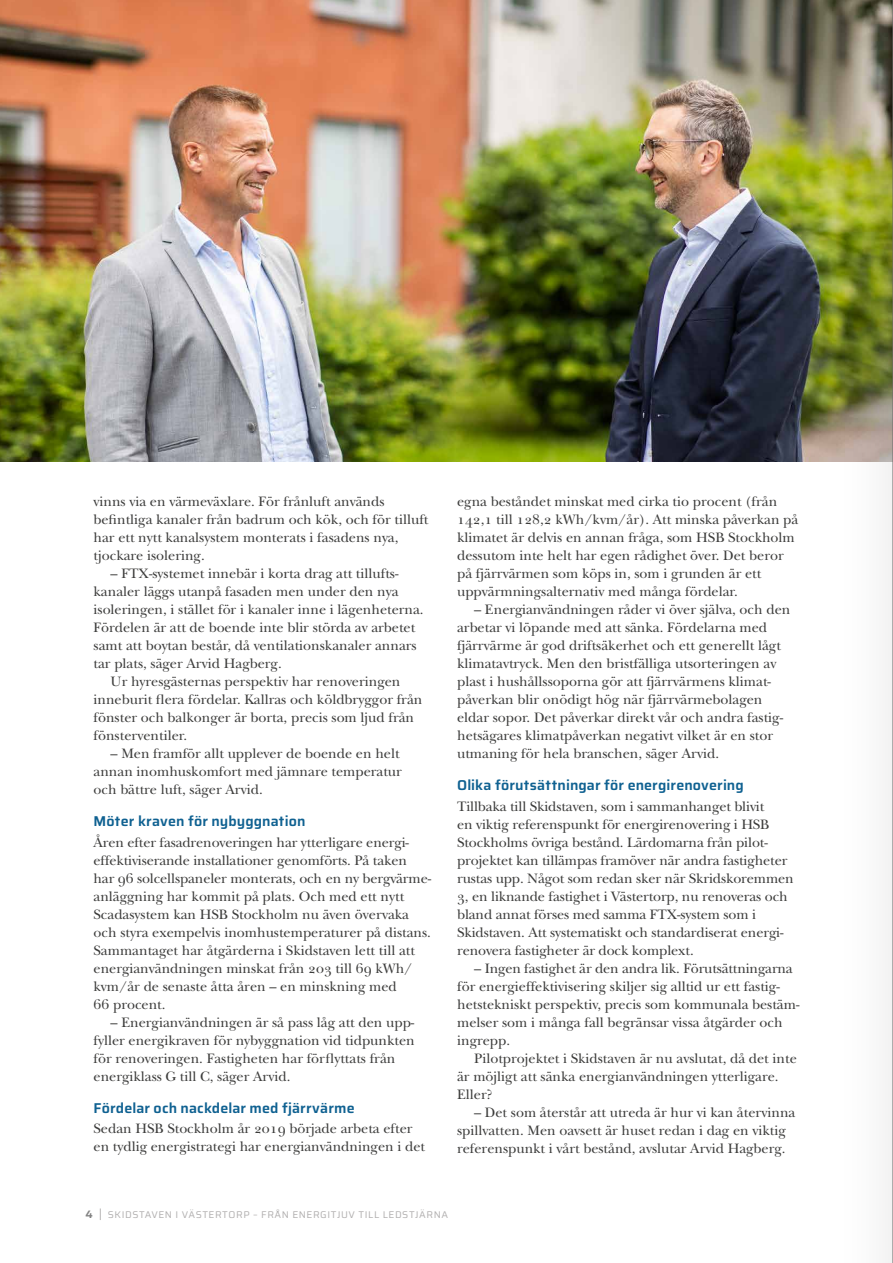
<style>
.page{position:relative;width:893px;height:1263px;background:#fff}
.page>*{position:absolute;margin:0;border:0;box-sizing:border-box;transform-origin:0 0}
.t1{font:14.25px/18px "New Baskerville Std";color:#3c3c3b}
.t2{font:600 14.25px "Saira";letter-spacing:.005em;color:#0f6191}
.t3{font:9.75px "Saira";letter-spacing:.06em;color:#b2b0b0}
.s1{font-weight:600;font-size:12.75px;color:#838383}
.s2{font-size:12.75px}
</style>
<div class="page">
<img style="left:0;top:0;width:829px;height:461px">
<img style="left:829px;top:0;width:64px;height:1263px">
<p class="t1" style="left:94px;top:493px;width:336px">vinns via en värmeväxlare. För frånluft används befintliga kanaler från badrum och kök, och för tilluft har ett nytt kanalsystem monterats i fasadens nya, tjockare isolering.</p>
<p class="t1" style="left:111px;top:565px;width:289px">– FTX-systemet innebär i korta drag att tillufts-</p>
<p class="t1" style="left:94px;top:583px;width:306px">kanaler läggs utanpå fasaden men under den nya</p>
<p class="t1" style="left:94px;top:601px;width:332px">isoleringen, i stället för i kanaler inne i lägenheterna.</p>
<p class="t1" style="left:94px;top:619px;width:323px">Fördelen är att de boende inte blir störda av arbetet</p>
<p class="t1" style="left:94px;top:637px;width:325px">samt att boytan består, då ventilationskanaler annars</p>
<p class="t1" style="left:94px;top:655px;width:190px">tar plats, säger Arvid Hagberg.</p>
<p class="t1" style="left:111px;top:673px;width:291px">Ur hyresgästernas perspektiv har renoveringen</p>
<p class="t1" style="left:94px;top:691px;width:330px">inneburit flera fördelar. Kallras och köldbryggor från</p>
<p class="t1" style="left:94px;top:709px;width:322px">fönster och balkonger är borta, precis som ljud från</p>
<p class="t1" style="left:94px;top:727px;width:95px">fönsterventiler.</p>
<p class="t1" style="left:94px;top:745px;width:310px;text-indent:17px">– Men framför allt upplever de boende en helt annan inomhuskomfort med jämnare temperatur och bättre luft, säger Arvid.</p>
<p class="t2" style="left:94px;top:810px;width:213px">Möter kraven för nybyggnation</p>
<p class="t1" style="left:94px;top:833px;width:339px">Åren efter fasadrenoveringen har ytterligare energi&shy;effektiviserande installationer genomförts. På taken har 96 solcellspaneler monterats, och en ny bergvärme&shy;anläggning har kommit på plats. Och med ett nytt Scadasystem kan HSB Stockholm nu även övervaka och styra exempelvis inomhustemperaturer på distans.<br>Sammantaget har åtgärderna i Skidstaven lett till att energianvändningen minskat från 203 till 69 kWh/ kvm/år de senaste åtta åren – en minskning med<br>66 procent.</p>
<p class="t1" style="left:94px;top:1013px;width:323px;text-indent:17px">– Energianvändningen är så pass låg att den upp&shy;fyller energikraven för nybyggnation vid tidpunkten för renoveringen. Fastigheten har förflyttats från energiklass G till C, säger Arvid.</p>
<p class="t2" style="left:94px;top:1096px;width:263px">Fördelar och nackdelar med fjärrvärme</p>
<p class="t1" style="left:94px;top:1120px;width:333px">Sedan HSB Stockholm år 2019 började arbeta efter en tydlig energistrategi har energianvändningen i det</p>
<p class="t1" style="left:457px;top:493px;width:343px">egna beståndet minskat med cirka tio procent (från 142,1 till 128,2 kWh/kvm/år). Att minska påverkan på klimatet är delvis en annan fråga, som HSB Stockholm dessutom inte helt har egen rådighet över. Det beror på fjärrvärmen som köps in, som i grunden är ett uppvärmningsalternativ med många fördelar.</p>
<p class="t1" style="left:457px;top:601px;width:335px;text-indent:17px">– Energianvändningen råder vi över själva, och den arbetar vi löpande med att sänka. Fördelarna med fjärrvärme är god driftsäkerhet och ett generellt lågt klimatavtryck. Men den bristfälliga utsorteringen av plast i hushållssoporna gör att fjärrvärmens klimat&shy;påverkan blir onödigt hög när fjärrvärmebolagen eldar sopor. Det påverkar direkt vår och andra fastig&shy;hetsägares klimatpåverkan negativt vilket är en stor utmaning för hela branschen, säger Arvid.</p>
<p class="t2" style="left:457px;top:774px;width:288px">Olika förutsättningar för energirenovering</p>
<p class="t1" style="left:457px;top:797px;width:338px">Tillbaka till Skidstaven, som i sammanhanget blivit<br>en viktig referenspunkt för energirenovering i HSB Stockholms övriga bestånd. Lärdomarna från pilot&shy;projektet kan tillämpas framöver när andra fastigheter rustas upp. Något som redan sker när Skridskoremmen 3, en liknande fastighet i Västertorp, nu renoveras och bland annat förses med samma FTX-system som i Skidstaven. Att systematiskt och standardiserat energi&shy;renovera fastigheter är dock komplext.</p>
<p class="t1" style="left:457px;top:959px;width:344px;text-indent:17px">– Ingen fastighet är den andra lik. Förutsättningarna för energieffektivisering skiljer sig alltid ur ett fastig&shy;hetstekniskt perspektiv, precis som kommunala bestäm&shy;melser som i många fall begränsar vissa åtgärder och ingrepp.</p>
<p class="t1" style="left:457px;top:1049px;width:341px;text-indent:17px">Pilotprojektet i Skidstaven är nu avslutat, då det inte är möjligt att sänka energianvändningen ytterligare.<br>Eller?</p>
<p class="t1" style="left:457px;top:1103px;width:340px;text-indent:17px">– Det som återstår att utreda är hur vi kan återvinna spillvatten. Men oavsett är huset redan i dag en viktig referenspunkt i vårt bestånd, avslutar Arvid Hagberg.</p>
<p class="t3" style="left:85px;top:1206px;width:365px"><span class="s1">4</span> <span class="s2">|</span> SKIDSTAVEN I VÄSTERTORP – FRÅN ENERGITJUV TILL LEDSTJÄRNA</p>
</div>
